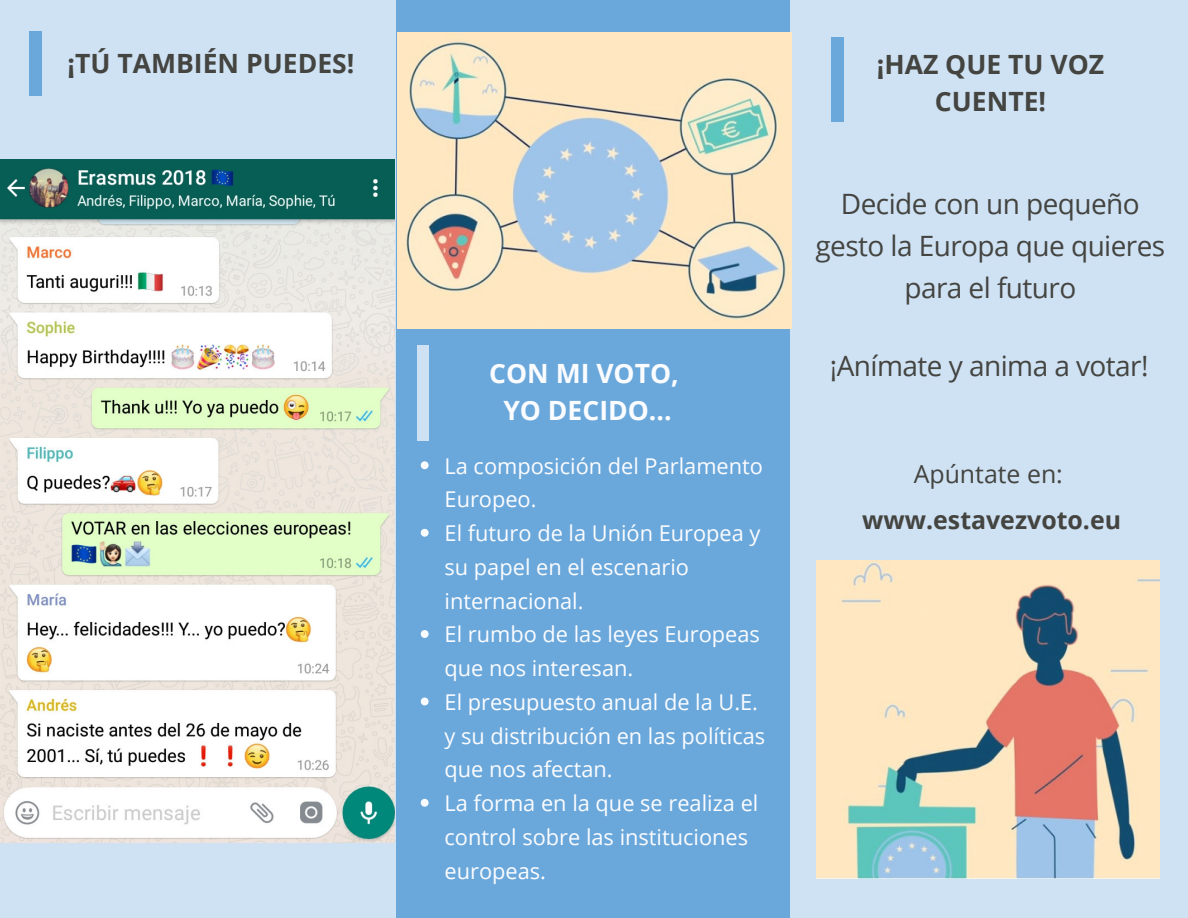
<style>
.page{position:relative;width:1188px;height:918px;background:#6aa7db}
.page>*{position:absolute;margin:0;border:0;box-sizing:border-box;transform-origin:0 0}
.t1{font:28.05px/41.7px "Open Sans";letter-spacing:-.02em;color:#444440;text-align:center}
.t2{font:700 26.55px/37.2px "Open Sans";color:#444440;text-align:center}
.t3{font:700 26.55px/37.2px "Open Sans";color:#fbfcff;text-align:center}
.t4{font:700 24.9px "Open Sans";color:#444440}
.t5{font:24.9px "Open Sans";color:#444440}
.t6{font:21.75px/33.8px "Open Sans";color:#fbfcff}
</style>
<div class="page">
<div style="left:0;top:0;width:396px;height:918px;background:#cfe2f4"></div>
<div style="left:791px;top:0;width:397px;height:918px;background:#cfe2f4"></div>
<div style="left:29px;top:32px;width:13px;height:64px;background:#6aa7db"></div>
<svg style="left:421px;top:461px;width:8px;height:8px"></svg>
<svg style="left:421px;top:529px;width:8px;height:8px"></svg>
<svg style="left:421px;top:630px;width:8px;height:8px"></svg>
<svg style="left:421px;top:698px;width:8px;height:7px"></svg>
<svg style="left:421px;top:799px;width:8px;height:8px"></svg>
<div style="left:417px;top:345px;width:12px;height:96px;background:#cfe2f4"></div>
<img style="left:817px;top:560px;width:343px;height:319px">
<div style="left:831px;top:37px;width:13px;height:85px;background:#6aa7db"></div>
<img style="left:397px;top:33px;width:395px;height:295px">
<img style="left:0;top:160px;width:395px;height:683px">
<p class="t2" style="left:68px;top:44px;width:288px">¡TÚ TAMBIÉN PUEDES!</p>
<p class="t3" style="left:489px;top:354px;width:191px">CON MI VOTO,<br>YO DECIDO...</p>
<p class="t6" style="left:445px;top:448px;width:322px">La composición del Parlamento<br>Europeo.<br>El futuro de la Unión Europea y su papel en el escenario internacional.<br>El rumbo de las leyes Europeas que nos interesan.<br>El presupuesto anual de la U.E. y su distribución en las políticas que nos afectan.<br>La forma en la que se realiza el control sobre las instituciones europeas.</p>
<p class="t2" style="left:877px;top:45px;width:229px">¡HAZ QUE TU VOZ<br>CUENTE!</p>
<p class="t1" style="left:815px;top:183px;width:351px">Decide con un pequeño gesto la Europa que quieres para el futuro</p>
<p class="t1" style="left:830px;top:345px;width:320px">¡Anímate y anima a votar!</p>
<p class="t5" style="left:914px;top:456px;width:151px">Apúntate en:</p>
<p class="t4" style="left:862px;top:502px;width:260px">www.estavezvoto.eu</p>
</div>
